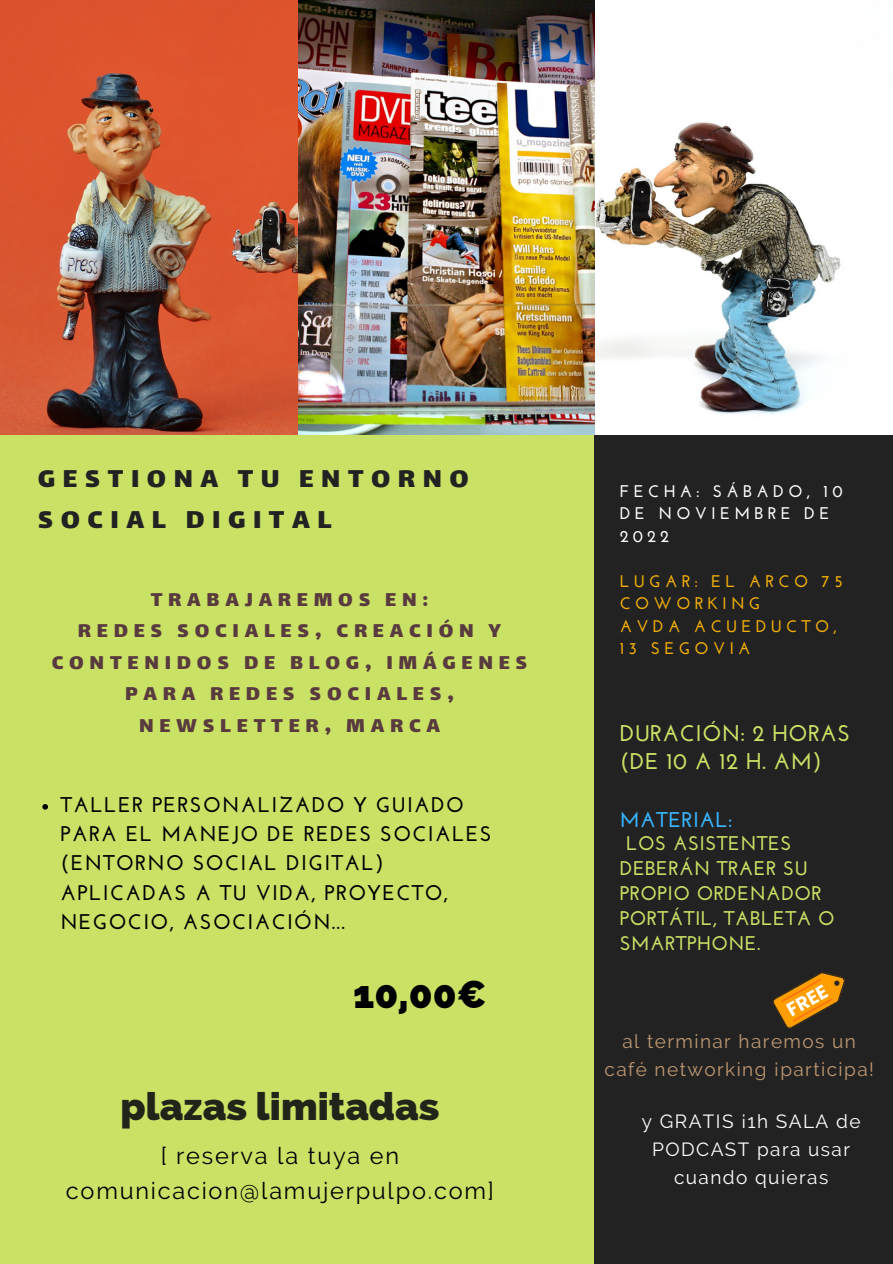
<style>
.page{position:relative;width:893px;height:1264px;background:#fff}
.page>*{position:absolute;margin:0;border:0;box-sizing:border-box;transform-origin:0 0}
.t1{font:800 39px "Raleway";color:#212419}
.t2{font:800 39px "Raleway";color:#000}
.t3{font:30px/41.7px "Lalezar";letter-spacing:.25em;color:#222}
.t4{font:23.55px/34.8px "Raleway";letter-spacing:.075em;color:#000;text-align:center}
.t5{font:22.8px/31.5px "Lalezar";letter-spacing:.25em;color:#593a3e;text-align:center}
.t6{font:700 22.8px/28.2px "Josefin Sans";letter-spacing:.02em;color:#c9e265}
.t7{font:700 21.3px "Josefin Sans";letter-spacing:.02em;color:#38b6ff}
.t8{font:700 21.15px/29.2px "Josefin Sans";letter-spacing:.06em;color:#000}
.t9{font:700 19.8px/24.8px "Josefin Sans";letter-spacing:.02em;color:#c9e265}
.t10{font:19.05px/28.2px "Raleway";letter-spacing:.075em;color:#fffffd;text-align:center}
.t11{font:19.05px "Raleway";letter-spacing:.075em;color:#be9771}
.t12{font:700 16.8px/22.5px "Josefin Sans";letter-spacing:.25em;color:#f0ad07}
.t13{font:700 16.8px/22.5px "Josefin Sans";letter-spacing:.25em;color:#fff}
</style>
<div class="page">
<div style="left:0;top:0;width:892px;height:1263px;background:#c9e265"></div>
<div style="left:594px;top:434px;width:298px;height:829px;background:#222"></div>
<svg style="left:772px;top:972px;width:72px;height:56px"></svg>
<img style="left:0;top:0;width:892px;height:434px">
<svg style="left:42px;top:804px;width:6px;height:5px"></svg>
<p class="t3" style="left:38px;top:455px;width:432px">GESTIONA TU ENTORNO<br>SOCIAL DIGITAL</p>
<p class="t5" style="left:151px;top:582px;width:279px">TRABAJAREMOS EN:</p>
<p class="t5" style="left:52px;top:613px;width:477px">REDES SOCIALES, CREACIÓN Y<br>CONTENIDOS DE BLOG, IMÁGENES<br>PARA REDES SOCIALES,<br>NEWSLETTER, MARCA</p>
<p class="t8" style="left:60px;top:792px;width:433px">TALLER PERSONALIZADO Y GUIADO<br>PARA EL MANEJO DE REDES SOCIALES (ENTORNO SOCIAL DIGITAL)<br>APLICADAS A TU VIDA, PROYECTO,<br>NEGOCIO, ASOCIACIÓN...</p>
<p class="t2" style="left:353px;top:971px;width:135px">10,00€</p>
<p class="t1" style="left:121px;top:1082px;width:320px">plazas limitadas</p>
<p class="t4" style="left:66px;top:1138px;width:429px">[ reserva la tuya en comunicacion@lamujerpulpo.com]</p>
<p class="t13" style="left:619px;top:481px;width:224px">FECHA: SÁBADO, 10<br>DE NOVIEMBRE DE<br>2022</p>
<p class="t12" style="left:619px;top:571px;width:225px">LUGAR: EL ARCO 75<br>COWORKING</p>
<p class="t12" style="left:619px;top:616px;width:219px">AVDA ACUEDUCTO,<br>13 SEGOVIA</p>
<p class="t6" style="left:619px;top:721px;width:232px">DURACIÓN: 2 HORAS (DE 10 A 12 H. AM)</p>
<p class="t7" style="left:619px;top:810px;width:114px">MATERIAL:</p>
<p class="t9" style="left:619px;top:833px;width:216px;text-indent:6px">LOS ASISTENTES<br>DEBERÁN TRAER SU<br>PROPIO ORDENADOR<br>PORTÁTIL, TABLETA O<br>SMARTPHONE.</p>
<p class="t11" style="left:622px;top:1030px;width:235px">al terminar haremos un</p>
<p class="t11" style="left:604px;top:1058px;width:271px">café networking ¡participa!</p>
<p class="t10" style="left:641px;top:1106px;width:220px">y GRATIS ¡1h SALA de<br>PODCAST para usar</p>
<p class="t10" style="left:674px;top:1162px;width:156px">cuando quieras</p>
</div>
